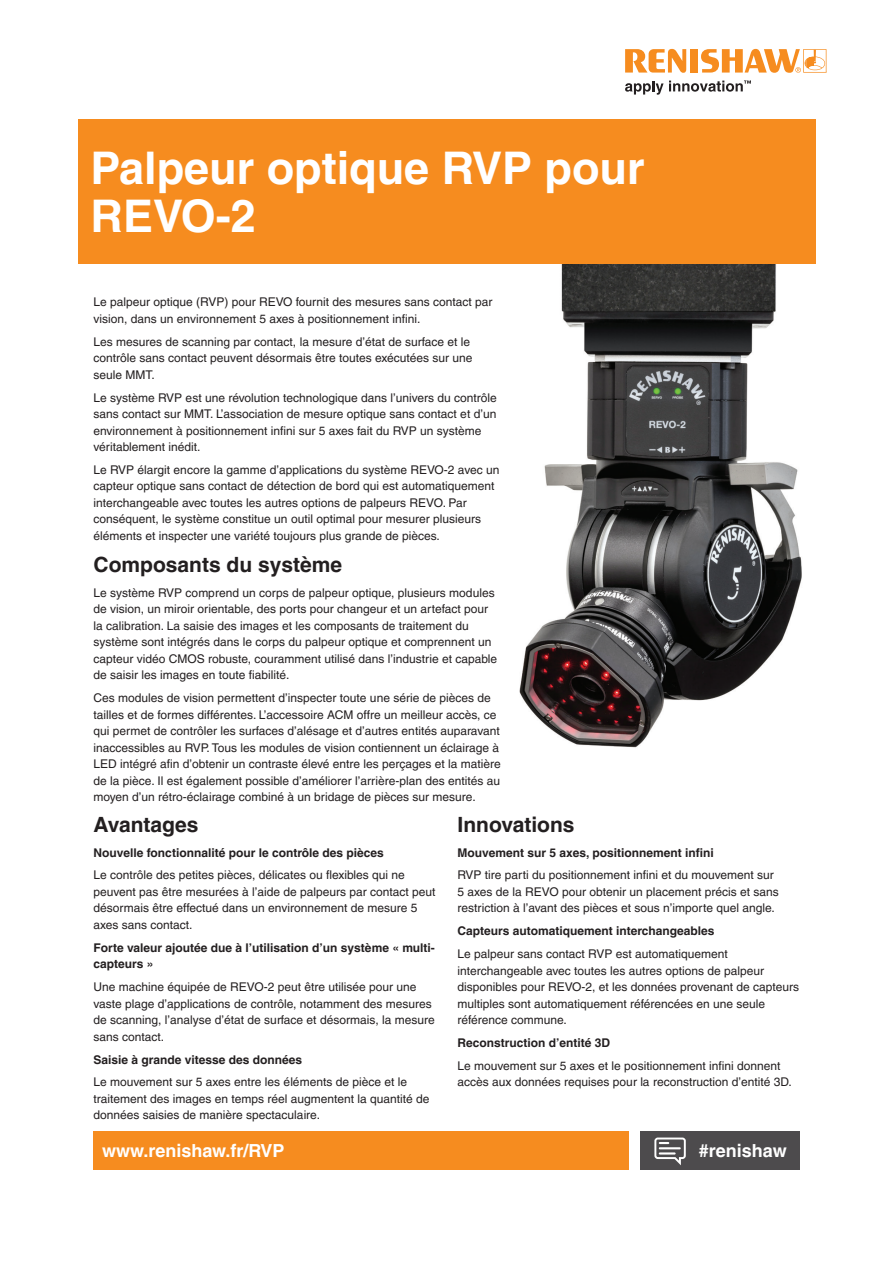
<style>
.page{position:relative;width:893px;height:1263px;background:#fff}
.page>*{position:absolute;margin:0;border:0;box-sizing:border-box;transform-origin:0 0}
.Headline_30pt_BOLD{font:700 45px/48px "Helvetica LT Pro";color:#fff}
.Subheading_2__14pt_Bold{font:700 21px "Helvetica LT Pro";color:#231f20}
.back_page_URL_white___hashtag{font:700 18px "Helvetica LT Pro";color:#fff}
._8pt_Body_Text{font:12px/16.5px "Helvetica LT Pro";color:#231f20}
._8pt_Body_Text_Bold{font:700 12px/16.5px "Helvetica LT Pro";color:#231f20}
</style>
<div class="page">
<img style="left:519px;top:170px;width:297px;height:578px">
<div style="left:639px;top:1131px;width:160px;height:38px;background:#4d4b4d"></div>
<svg style="left:654px;top:1137px;width:32px;height:28px"></svg>
<div style="left:78px;top:119px;width:737px;height:145px;background:#f68c1f"></div>
<div style="left:94px;top:1131px;width:535px;height:38px;background:#f68c1f"></div>
<svg style="left:625px;top:49px;width:61px;height:24px"></svg>
<div style="left:690px;top:49px;width:8px;height:24px;background:#f68c1f"></div>
<svg style="left:701px;top:49px;width:125px;height:24px"></svg>
<svg style="left:625px;top:80px;width:126px;height:15px"></svg>
<p class="Headline_30pt_BOLD" style="left:91px;top:144px;width:555px">Palpeur optique RVP pour<br>REVO-2</p>
<p class="_8pt_Body_Text" style="left:94px;top:294px;width:401px">Le palpeur optique (RVP) pour REVO fournit des mesures sans contact par vision, dans un environnement 5 axes à positionnement infini.</p>
<p class="_8pt_Body_Text" style="left:94px;top:333px;width:380px">Les mesures de scanning par contact, la mesure d’état de surface et le contrôle sans contact peuvent désormais être toutes exécutées sur une seule MMT.</p>
<p class="_8pt_Body_Text" style="left:94px;top:389px;width:405px">Le système RVP est une révolution technologique dans l’univers du contrôle sans contact sur MMT. L’association de mesure optique sans contact et d’un environnement à positionnement infini sur 5 axes fait du RVP un système véritablement inédit.</p>
<p class="_8pt_Body_Text" style="left:94px;top:461px;width:407px">Le RVP élargit encore la gamme d’applications du système REVO-2 avec un capteur optique sans contact de détection de bord qui est automatiquement interchangeable avec toutes les autres options de palpeurs REVO. Par conséquent, le système constitue un outil optimal pour mesurer plusieurs éléments et inspecter une variété toujours plus grande de pièces.</p>
<p class="Subheading_2__14pt_Bold" style="left:94px;top:552px;width:250px">Composants du système</p>
<p class="_8pt_Body_Text" style="left:94px;top:584px;width:405px">Le système RVP comprend un corps de palpeur optique, plusieurs modules de vision, un miroir orientable, des ports pour changeur et un artefact pour la calibration. La saisie des images et les composants de traitement du système sont intégrés dans le corps du palpeur optique et comprennent un capteur vidéo CMOS robuste, couramment utilisé dans l’industrie et capable de saisir les images en toute fiabilité.</p>
<p class="_8pt_Body_Text" style="left:94px;top:690px;width:409px">Ces modules de vision permettent d’inspecter toute une série de pièces de tailles et de formes différentes. L’accessoire ACM offre un meilleur accès, ce qui permet de contrôler les surfaces d’alésage et d’autres entités auparavant inaccessibles au RVP. Tous les modules de vision contiennent un éclairage à LED intégré afin d’obtenir un contraste élevé entre les perçages et la matière de la pièce. Il est également possible d’améliorer l’arrière-plan des entités au moyen d’un rétro-éclairage combiné à un bridage de pièces sur mesure.</p>
<p class="Subheading_2__14pt_Bold" style="left:458px;top:811px;width:119px">Innovations</p>
<p class="_8pt_Body_Text_Bold" style="left:458px;top:844px;width:258px">Mouvement sur 5 axes, positionnement infini</p>
<p class="_8pt_Body_Text" style="left:458px;top:867px;width:323px">RVP tire parti du positionnement infini et du mouvement sur<br>5 axes de la REVO pour obtenir un placement précis et sans restriction à l’avant des pièces et sous n’importe quel angle.</p>
<p class="_8pt_Body_Text_Bold" style="left:458px;top:923px;width:258px">Capteurs automatiquement interchangeables</p>
<p class="_8pt_Body_Text" style="left:458px;top:946px;width:343px">Le palpeur sans contact RVP est automatiquement interchangeable avec toutes les autres options de palpeur disponibles pour REVO-2, et les données provenant de capteurs multiples sont automatiquement référencées en une seule référence commune.</p>
<p class="_8pt_Body_Text_Bold" style="left:458px;top:1035px;width:154px">Reconstruction d’entité 3D</p>
<p class="_8pt_Body_Text" style="left:458px;top:1057px;width:336px">Le mouvement sur 5 axes et le positionnement infini donnent accès aux données requises pour la reconstruction d’entité 3D.</p>
<p class="Subheading_2__14pt_Bold" style="left:94px;top:811px;width:106px">Avantages</p>
<p class="_8pt_Body_Text_Bold" style="left:94px;top:844px;width:292px">Nouvelle fonctionnalité pour le contrôle des pièces</p>
<p class="_8pt_Body_Text" style="left:94px;top:867px;width:343px">Le contrôle des petites pièces, délicates ou flexibles qui ne peuvent pas être mesurées à l’aide de palpeurs par contact peut désormais être effectué dans un environnement de mesure 5 axes sans contact.</p>
<p class="_8pt_Body_Text_Bold" style="left:94px;top:939px;width:343px">Forte valeur ajoutée due à l’utilisation d’un système « multi&shy;capteurs »</p>
<p class="_8pt_Body_Text" style="left:94px;top:979px;width:343px">Une machine équipée de REVO-2 peut être utilisée pour une vaste plage d’applications de contrôle, notamment des mesures de scanning, l’analyse d’état de surface et désormais, la mesure sans contact.</p>
<p class="_8pt_Body_Text_Bold" style="left:94px;top:1051px;width:210px">Saisie à grande vitesse des données</p>
<p class="_8pt_Body_Text" style="left:94px;top:1074px;width:338px">Le mouvement sur 5 axes entre les éléments de pièce et le traitement des images en temps réel augmentent la quantité de données saisies de manière spectaculaire.</p>
<p class="back_page_URL_white___hashtag" style="left:102px;top:1139px;width:184px">www.renishaw.fr/RVP</p>
<h3 class="back_page_URL_white___hashtag" style="left:699px;top:1139px;width:89px">#renishaw</h3>
</div>
